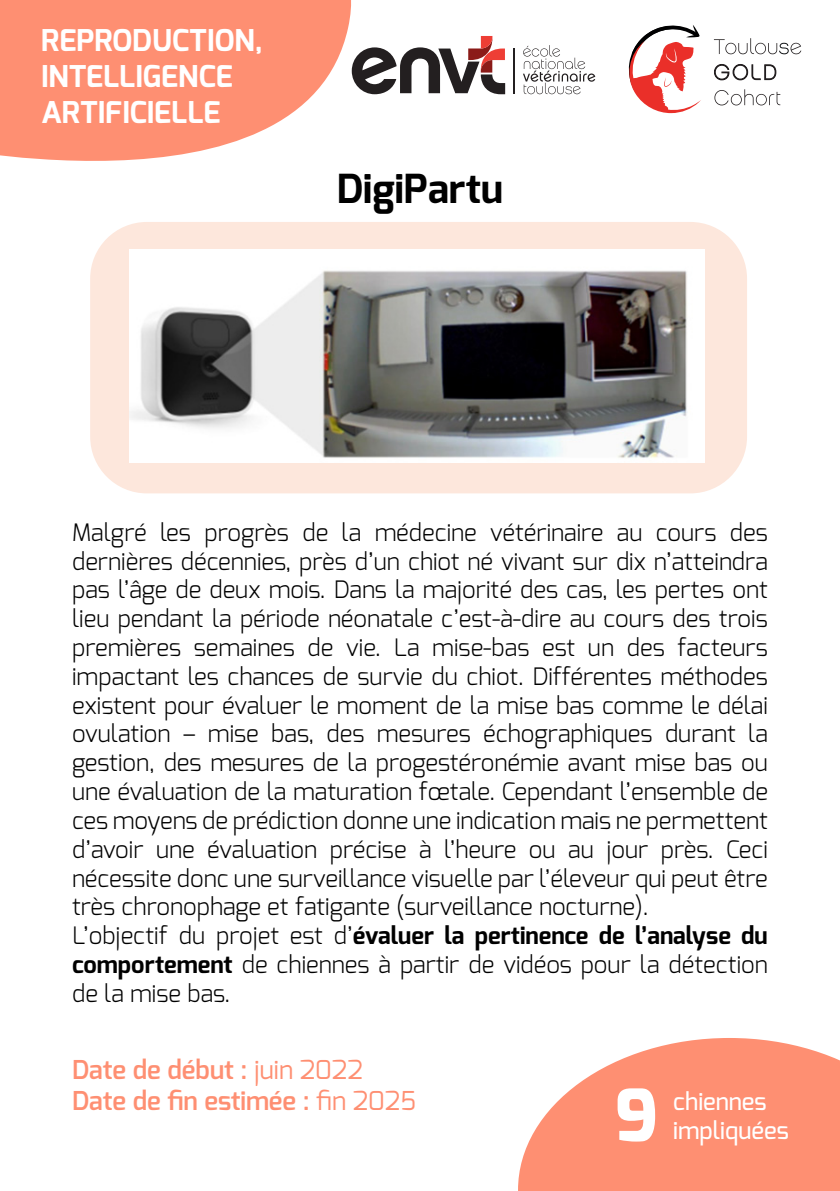
<style>
.page{position:relative;width:840px;height:1191px;background:#fff}
.page>*{position:absolute;margin:0;border:0;box-sizing:border-box;transform-origin:0 0}
.t1{font:800 72px "Exo";color:#fff}
.t2{font:700 40px "Exo";color:#000}
.t3{font:700 30px "Exo";color:#fff}
.t4{font:600 26px "Exo";color:#fe8f72}
.t5{font:300 24px/28.8px "Exo";color:#000;text-align:justify}
.t6{font:500 24px "Exo";color:#fff}
.s1{font-weight:700}
.s2{font-weight:400}
</style>
<div class="page">
<div style="left:90px;top:222px;width:656px;height:271px;background:#fde7dc;border-radius:57px"></div>
<svg style="left:628px;top:25px;width:174px;height:204px"></svg>
<svg style="left:0;top:0;width:378px;height:230px;fill:#fe8f72"></svg>
<svg style="left:518px;top:1038px;width:321px;height:153px;fill:#fe8f72"></svg>
<svg style="left:523px;top:45px;width:72px;height:49px"></svg>
<hr style="left:513px;top:49px;width:1px;height:45px;background:#231f20">
<svg style="left:351px;top:36px;width:154px;height:58px"></svg>
<img style="left:129px;top:249px;width:574px;height:214px">
<p class="t3" style="left:41px;top:21px;width:223px">REPRODUCTION,</p>
<p class="t3" style="left:41px;top:57px;width:193px">INTELLIGENCE</p>
<p class="t3" style="left:41px;top:93px;width:181px">ARTIFICIELLE</p>
<p class="t2" style="left:336px;top:163px;width:168px">DigiPartu</p>
<p class="t5" style="left:72px;top:517px;width:697px">Malgré les progrès de la médecine vétérinaire au cours des dernières décennies, près d’un chiot né vivant sur dix n’atteindra pas l’âge de deux mois. Dans la majorité des cas, les pertes ont lieu pendant la période néonatale c’est-à-dire au cours des trois premières semaines de vie. La mise-bas est un des facteurs impactant les chances de survie du chiot. Différentes méthodes existent pour évaluer le moment de la mise bas comme le délai ovulation – mise bas, des mesures échographiques durant la gestion, des mesures de la progestéronémie avant mise bas ou une évaluation de la maturation fœtale. Cependant l’ensemble de ces moyens de prédiction donne une indication mais ne permettent d’avoir une évaluation précise à l’heure ou au jour près. Ceci nécessite donc une surveillance visuelle par l’éleveur qui peut être très chronophage et fatigante (surveillance nocturne).</p>
<p class="t5" style="left:72px;top:921px;width:697px">L’objectif du projet est d’<span class="s1">évaluer la pertinence de l’analyse du comportement</span> de chiennes à partir de vidéos pour la détection de la mise bas.</p>
<p class="t4" style="left:72px;top:1053px;width:292px">Date de début : <span class="s2">juin 2022</span></p>
<p class="t4" style="left:72px;top:1084px;width:345px">Date de fin estimée : <span class="s2">fin 2025</span></p>
<p class="t1" style="left:614px;top:1069px;width:45px">9</p>
<p class="t6" style="left:673px;top:1086px;width:95px">chiennes</p>
<p class="t6" style="left:673px;top:1114px;width:117px">impliquées</p>
</div>
